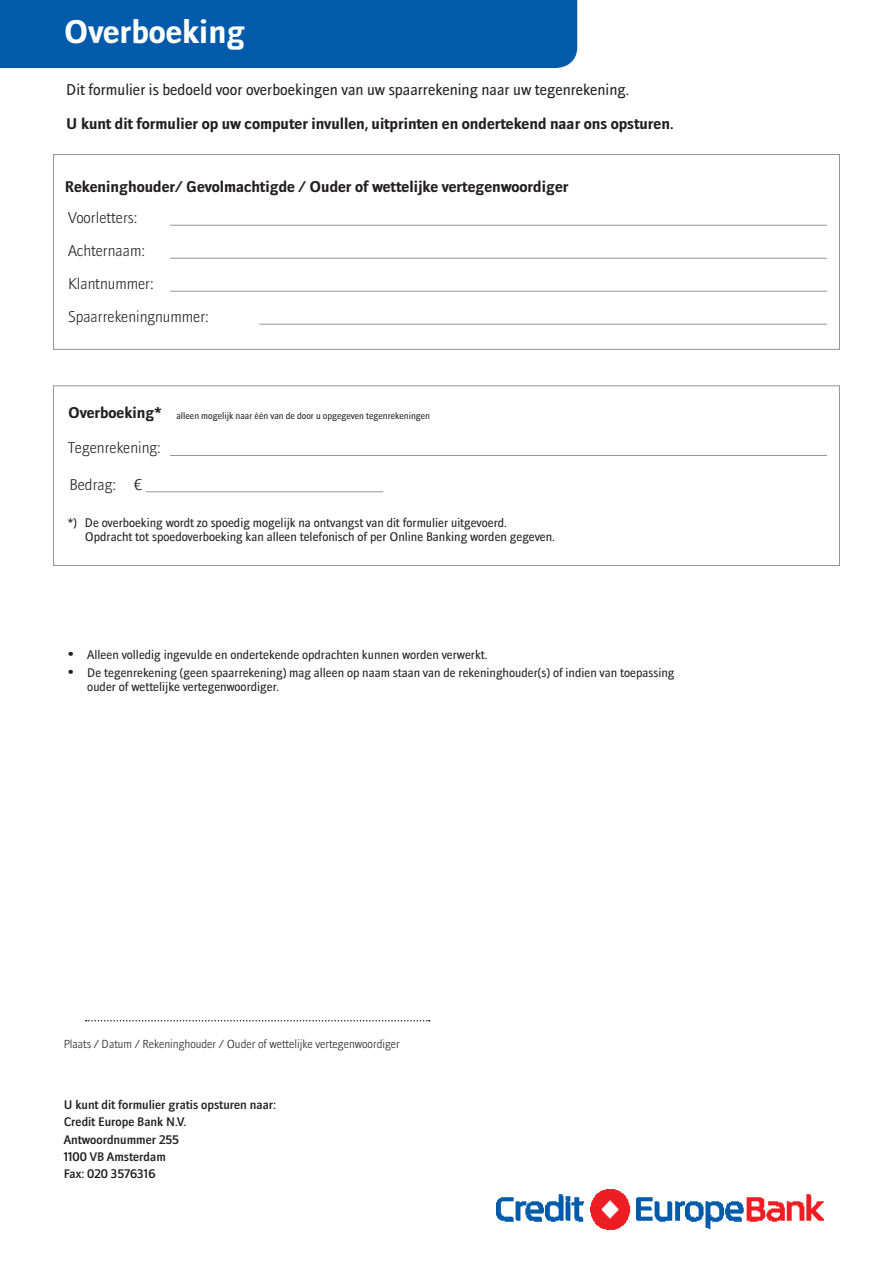
<style>
.page{position:relative;width:893px;height:1263px;background:#fff}
.page>*{position:absolute;margin:0;border:0;box-sizing:border-box;transform-origin:0 0}
.t1{font:700 31.5px "Doradani Rg";color:#fff}
.t2{font:700 15px "Doradani Rg";color:#231f20}
.linien{font:15px "Doradani Lt";color:#231f20}
.t3{font:15px "Doradani Rg";color:#231f20}
.t4{font:12px/14.4px "Doradani Rg";color:#231f20}
.t5{font:12px "Doradani Sb";color:#231f20}
.t6{font:11.25px "Doradani Lt";color:#231f20}
.t7{font:9px "Doradani Rg";color:#231f20}
.s1{font-size:15px}
</style>
<div class="page">
<div style="left:53px;top:154px;width:787px;height:196px;border:1px solid #939598"></div>
<div style="left:53px;top:385px;width:787px;height:181px;border:1px solid #939598"></div>
<hr style="left:146px;top:491px;width:237px;height:1px;background:#939598">
<div style="left:0;top:0;width:577px;height:68px;background:#015aaa"></div>
<svg style="left:86px;top:1020px;width:344px;height:1px"></svg>
<hr style="left:170px;top:225px;width:657px;height:1px;background:#939598">
<hr style="left:170px;top:258px;width:657px;height:1px;background:#939598">
<hr style="left:170px;top:291px;width:657px;height:1px;background:#939598">
<hr style="left:259px;top:324px;width:568px;height:1px;background:#939598">
<hr style="left:170px;top:455px;width:657px;height:1px;background:#939598">
<img style="left:496px;top:1189px;width:327px;height:41px">
<p class="t1" style="left:64px;top:13px;width:183px">Overboeking</p>
<p class="t3" style="left:66px;top:81px;width:564px">Dit formulier is bedoeld voor overboekingen van uw spaarrekening naar uw tegenrekening.</p>
<p class="t2" style="left:66px;top:115px;width:609px">U kunt dit formulier op uw computer invullen, uitprinten en ondertekend naar ons opsturen.</p>
<p class="t2" style="left:65px;top:178px;width:505px">Rekeninghouder/ Gevolmachtigde / Ouder of wettelijke vertegenwoordiger</p>
<p class="linien" style="left:68px;top:209px;width:71px">Voorletters:</p>
<p class="linien" style="left:68px;top:242px;width:79px">Achternaam:</p>
<p class="linien" style="left:68px;top:275px;width:87px">Klantnummer:</p>
<p class="linien" style="left:68px;top:308px;width:143px">Spaarrekeningnummer:</p>
<p class="t2" style="left:68px;top:404px;width:95px">Overboeking*</p>
<p class="t7" style="left:176px;top:410px;width:255px">alleen mogelijk naar één van de door u opgegeven tegenrekeningen</p>
<p class="linien" style="left:68px;top:439px;width:94px">Tegenrekening:</p>
<p class="linien" style="left:69px;top:475px;width:75px">Bedrag: €</p>
<p class="t4" style="left:85px;top:515px;width:472px;text-indent:-17px">*) De overboeking wordt zo spoedig mogelijk na ontvangst van dit formulier uitgevoerd.<br>Opdracht tot spoedoverboeking kan alleen telefonisch of per Online Banking worden gegeven.</p>
<p class="t4" style="left:68px;top:647px;width:421px"><span class="s1">•</span> Alleen volledig ingevulde en ondertekende opdrachten kunnen worden verwerkt.</p>
<p class="t4" style="left:87px;top:665px;width:589px;text-indent:-20px"><span class="s1">•</span> De tegenrekening (geen spaarrekening) mag alleen op naam staan van de rekeninghouder(s) of indien van toepassing ouder of wettelijke vertegenwoordiger.</p>
<p class="t6" style="left:64px;top:1037px;width:338px">Plaats / Datum / Rekeninghouder / Ouder of wettelijke vertegenwoordiger</p>
<p class="t5" style="left:64px;top:1098px;width:214px">U kunt dit formulier gratis opsturen naar:</p>
<p class="t5" style="left:64px;top:1115px;width:124px">Credit Europe Bank N.V.</p>
<p class="t5" style="left:64px;top:1132px;width:117px">Antwoordnummer 255</p>
<p class="t5" style="left:64px;top:1149px;width:104px">1100 VB Amsterdam</p>
<p class="t5" style="left:64px;top:1167px;width:93px">Fax: 020 3576316</p>
</div>
